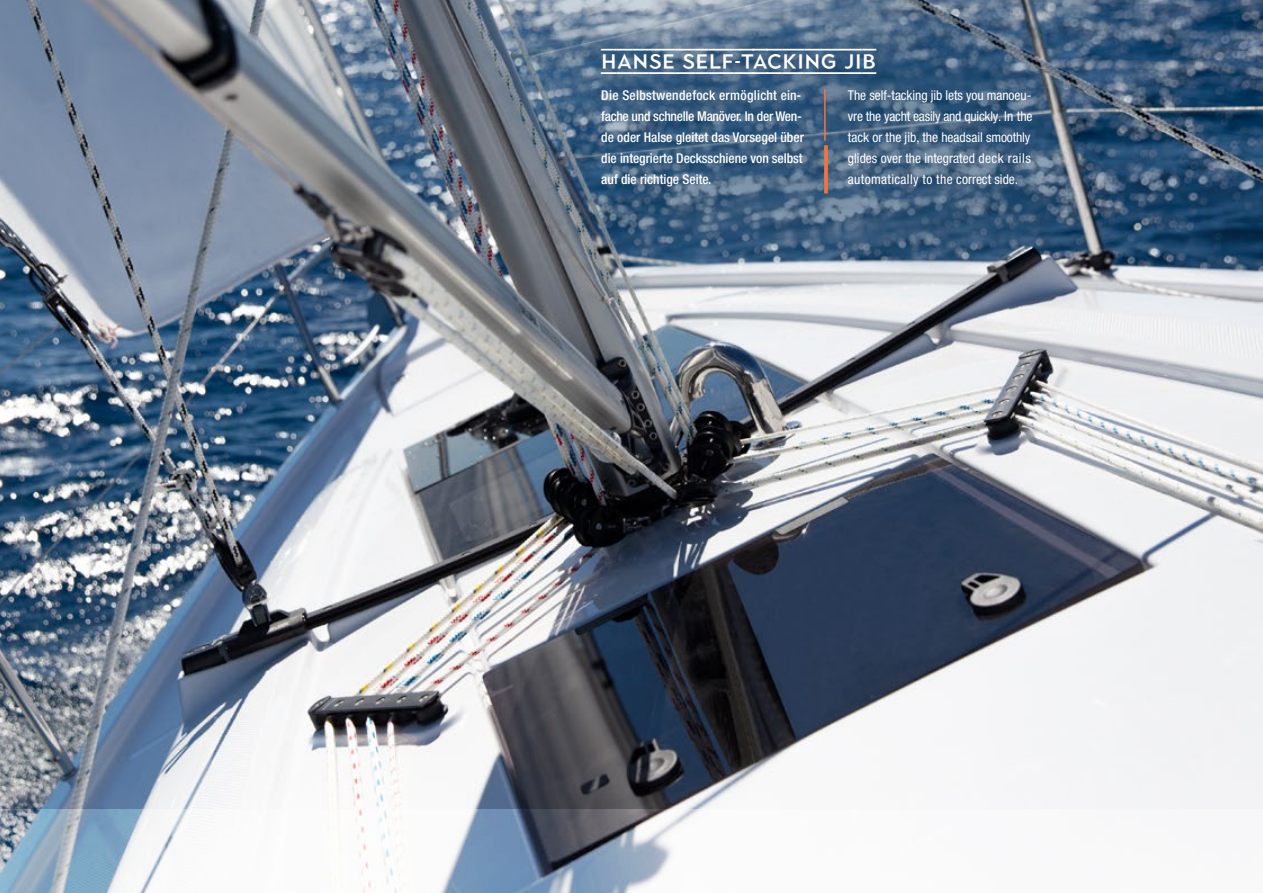
<style>
.page{position:relative;width:1263px;height:893px;background:#fff}
.page>*{position:absolute;margin:0;border:0;box-sizing:border-box;transform-origin:0 0}
.t1{font:36px "Town 70 Accent Regular 2";color:#fff}
.Fliesstext{font:condensed 13.5px/21px "Helvetica Neue LT Pro";letter-spacing:-.005em;color:#fff}
.Fliesstext-2{font:500 condensed 13.5px/21px "Helvetica Neue LT Pro";letter-spacing:-.005em;color:#fff}
</style>
<div class="page">
<img style="left:0;top:0;width:1263px;height:809px">
<svg style="left:0;top:809px;width:702px;height:84px;fill:#f5f5f5"></svg>
<svg style="left:824px;top:145px;width:4px;height:48px"></svg>
<hr style="left:824px;top:89px;width:2px;height:52px;background:#f3733d">
<p class="t1" style="left:601px;top:40px;width:276px">HANSE SELF-TACKING JIB</p>
<p class="Fliesstext-2" style="left:601px;top:84px;width:202px">Die Selbstwendefock ermöglicht ein&shy;fache und schnelle Manöver. In der Wen-</p>
<p class="Fliesstext-2" style="left:601px;top:126px;width:204px;text-align:justify">de oder Halse gleitet das Vorsegel über die integrierte Decksschiene von selbst auf die richtige Seite.</p>
<p class="Fliesstext" style="left:848px;top:84px;width:186px">The self-tacking jib lets you manoeu&shy;vre the yacht easily and quickly. In the</p>
<p class="Fliesstext" style="left:848px;top:126px;width:184px;text-align:justify">tack or the jib, the headsail smoothly glides over the integrated deck rails automatically to the correct side.</p>
</div>
